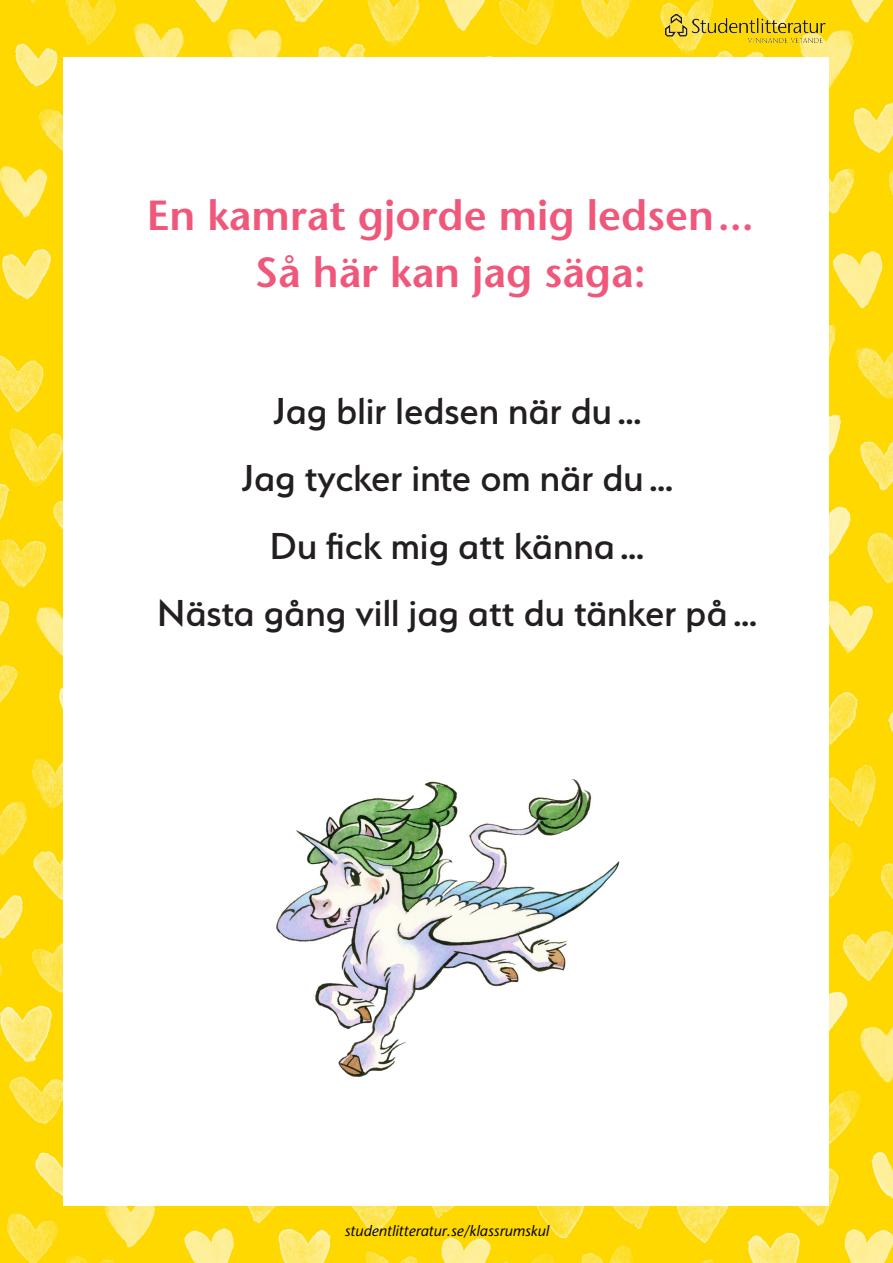
<style>
.page{position:relative;width:893px;height:1263px;background:#fff}
.page>*{position:absolute;margin:0;border:0;box-sizing:border-box;transform-origin:0 0}
.t1{font:500 42px "Serenity";color:#231f20}
.t2{font:600 42px/57px "Stone Sans Std";color:#ef587a;text-align:center}
.t3{font:italic 500 15px "Stone Sans Std";color:#000}
</style>
<div class="page">
<img style="left:0;top:0;width:893px;height:1263px">
<div style="left:63px;top:57px;width:766px;height:1148px;background:#fff"></div>
<img style="left:276px;top:779px;width:344px;height:298px">
<img style="left:666px;top:14px;width:160px;height:29px">
<p class="t2" style="left:147px;top:187px;width:609px">En kamrat gjorde mig ledsen ...<br>Så här kan jag säga:</p>
<p class="t1" style="left:273px;top:388px;width:370px">Jag blir ledsen när du …</p>
<p class="t1" style="left:241px;top:456px;width:433px">Jag tycker inte om när du …</p>
<p class="t1" style="left:270px;top:523px;width:376px">Du fick mig att känna …</p>
<p class="t1" style="left:157px;top:591px;width:601px">Nästa gång vill jag att du tänker på …</p>
<p class="t3" style="left:344px;top:1222px;width:206px">studentlitteratur.se/klassrumskul</p>
</div>
